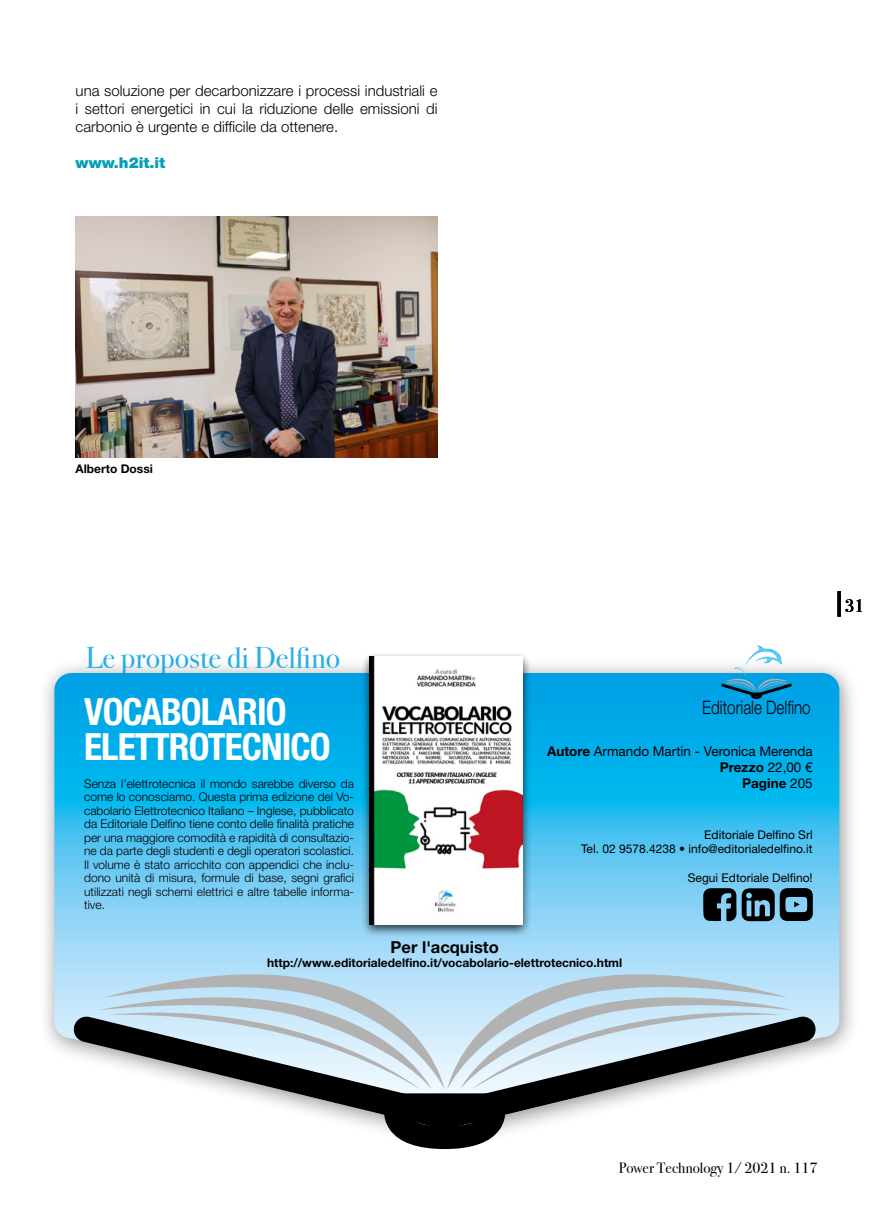
<style>
.page{position:relative;width:893px;height:1212px;background:#fff}
.page>*{position:absolute;margin:0;border:0;box-sizing:border-box;transform-origin:0 0}
.Stile_di_paragrafo_1{font:700 condensed 37.5px "Helvetica Neue LT Std";letter-spacing:-.025em;color:#fff}
.t1{font:30px "Bodoni Svty Two ITCTT";color:#009fe3}
.t2{font:300 18.6px "Helvetica Neue LT Std";color:#000;scale:.82 1}
.t3{font:18px "Bodoni Svty Two ITCTT";color:#000}
.t4{font:700 16.5px "Helvetica Neue LT Std";color:#000}
.t5{font:300 15px/18px "Helvetica Neue LT Std";color:#000;text-align:justify}
.t6{font:15px "Bodoni Svty Two ITCTT";color:#000}
.t7{font:900 15px "Helvetica Neue LT Std";color:#059eb5}
.t8{font:13.5px "Helvetica Neue LT Std";color:#000}
.t9{font:700 13.5px "Helvetica Neue LT Std";color:#000}
.t10{font:300 12px/13.5px "Helvetica Neue LT Std";color:#000;text-align:justify}
.t11{font:12px "Helvetica Neue LT Std";color:#000}
.t12{font:700 12px "Helvetica Neue LT Std";color:#000}
.s1{font-weight:700}
.s2{font-weight:400}
</style>
<div class="page">
<hr style="left:838px;top:591px;width:3px;height:26px;background:#000">
<img style="left:76px;top:217px;width:361px;height:240px">
<div style="left:37px;top:658px;width:824px;height:493px;background:#000;opacity:.42"></div>
<svg style="left:54px;top:673px;width:785px;height:457px;background:#36bcee"></svg>
<div style="left:360px;top:651px;width:172px;height:287px;background:#000;opacity:.75"></div>
<img style="left:369px;top:656px;width:153px;height:268px">
<svg style="left:73px;top:1015px;width:744px;height:114px"></svg>
<svg style="left:103px;top:912px;width:342px;height:100px;background:#9fd6f2"></svg>
<svg style="left:97px;top:956px;width:335px;height:134px;background:#b5d3e5"></svg>
<svg style="left:447px;top:912px;width:342px;height:100px;background:#a2d7f3"></svg>
<svg style="left:460px;top:956px;width:335px;height:134px;background:#b5d3e5"></svg>
<svg style="left:110px;top:1012px;width:672px;height:137px"></svg>
<hr style="left:721px;top:683px;width:71px;height:3px;background:#000">
<svg style="left:723px;top:645px;width:67px;height:54px"></svg>
<svg style="left:703px;top:888px;width:110px;height:34px;background:#334e5c"></svg>
<p class="t5" style="left:76px;top:81px;width:363px">una soluzione per decarbonizzare i processi industriali e i settori energetici in cui la riduzione delle emissioni di carbonio è urgente e difficile da ottenere.</p>
<p class="t7" style="left:76px;top:153px;width:91px">www.h2it.it</p>
<p class="t12" style="left:76px;top:461px;width:79px">Alberto Dossi</p>
<h2 class="t1" style="left:86px;top:633px;width:256px">Le proposte di Delfino</h2>
<p class="Stile_di_paragrafo_1" style="left:84px;top:689px;width:204px">VOCABOLARIO</p>
<p class="Stile_di_paragrafo_1" style="left:84px;top:724px;width:248px">ELETTROTECNICO</p>
<p class="t10" style="left:84px;top:776px;width:271px">Senza l’elettrotecnica il mondo sarebbe diverso da come lo conosciamo. Questa prima edizione del Vo&shy;cabolario Elettrotecnico Italiano – Inglese, pubblicato da Editoriale Delfino tiene conto delle finalità pratiche per una maggiore comodità e rapidità di consultazio&shy;ne da parte degli studenti e degli operatori scolastici.</p>
<p class="t10" style="left:84px;top:857px;width:271px">Il volume è stato arricchito con appendici che inclu&shy;dono unità di misura, formule di base, segni grafici utilizzati negli schemi elettrici e altre tabelle informa&shy;tive.</p>
<p class="t2" style="left:702px;top:696px;width:134px">Editoriale Delfino</p>
<p class="t8" style="left:547px;top:743px;width:267px"><span class="s1">Autore</span> Armando Martin - Veronica Merenda</p>
<p class="t9" style="left:720px;top:759px;width:94px">Prezzo <span class="s2">22,00 €</span></p>
<p class="t9" style="left:742px;top:775px;width:72px">Pagine <span class="s2">205</span></p>
<p class="t11" style="left:704px;top:827px;width:110px">Editoriale Delfino Srl</p>
<p class="t11" style="left:581px;top:842px;width:233px">Tel. 02 9578.4238 • info@editorialedelfino.it</p>
<p class="t11" style="left:688px;top:871px;width:126px">Segui Edtoriale Delfino!</p>
<p class="t4" style="left:391px;top:937px;width:110px">Per l'acquisto</p>
<p class="t12" style="left:267px;top:956px;width:356px">http://www.editorialedelfino.it/vocabolario-elettrotecnico.html</p>
<h3 class="t3" style="left:845px;top:591px;width:21px">31</h3>
<p class="t6" style="left:619px;top:1156px;width:200px">Power Technology 1/ 2021 n. 117</p>
</div>
